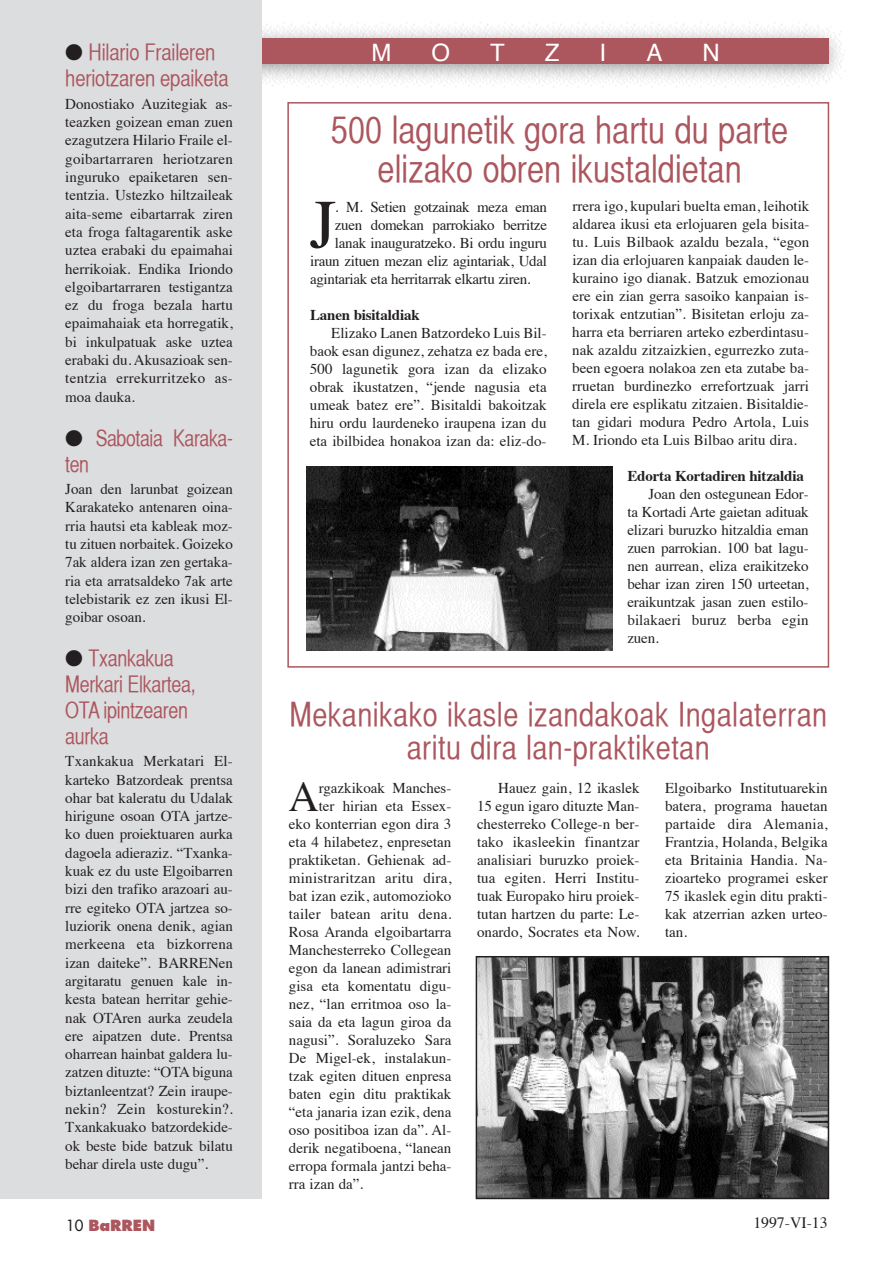
<style>
.page{position:relative;width:893px;height:1263px;background:#fff}
.page>*{position:absolute;margin:0;border:0;box-sizing:border-box;transform-origin:0 0}
.t1{font:69.3px "Times";color:#231f20}
.t2{font:42.15px "Times";color:#231f20}
.t3{font:37.5px/39px "Helvetica CY Plain";color:#ac565e;text-align:center}
.t4{font:33px/33px "Helvetica CY Plain";letter-spacing:.015em;color:#ac565e;text-align:center}
.t5{font:24px "Helvetica";color:#fff}
.t6{font:22.5px/25.8px "Helvetica CY Plain";letter-spacing:-.015em;color:#ac565e}
.t7{font:22.5px/25.8px "Helvetica CY Plain";letter-spacing:-.015em;color:#ac565e;scale:.96 1}
.t8{font:15.75px "Times";color:#231f20}
.t9{font:15px/18.3px "Times";color:#231f20;text-align:justify}
.t10{font:15px "Times";letter-spacing:-.02em;color:#231f20}
.t11{font:700 15px "Times";letter-spacing:-.01em;color:#231f20}
.t12{font:800 15px "Futura";color:#ac565e}
.s1{color:#231f20}
.s2{font-weight:400;color:#231f20}
</style>
<div class="page">
<img style="left:262px;top:22px;width:584px;height:65px">
<div style="left:64px;top:38px;width:765px;height:26px;background:#ac565e"></div>
<div style="left:0;top:0;width:262px;height:1199px;background:#dcdddf"></div>
<div style="left:287px;top:102px;width:542px;height:566px;border:2px solid #ac565e"></div>
<img style="left:306px;top:466px;width:306px;height:185px">
<img style="left:479px;top:959px;width:347px;height:237px">
<div style="left:476px;top:956px;width:353px;height:243px;border:2px solid #231f20"></div>
<h3 class="t6" style="left:65px;top:42px;width:165px"><span class="s1">●</span> hilario Fraileren heriotzaren epaiketa</h3>
<p class="t9" style="left:65px;top:96px;width:169px">Donostiako Auzitegiak as&shy;teazken goizean eman zuen ezagutzera Hilario Fraile el&shy;goibartarraren heriotzaren inguruko epaiketaren sen&shy;tentzia. Ustezko hiltzaileak aita-seme eibartarrak ziren eta froga faltagarentik aske uztea erabaki du epaimahai herrikoiak. Endika Iriondo elgoibartarraren testigantza ez du froga bezala hartu epaimahaiak eta horregatik, bi inkulpatuak aske uztea erabaki du. Akusazioak sen&shy;tentzia errekurritzeko as&shy;moa dauka.</p>
<h3 class="t7" style="left:65px;top:427px;width:176px"><span class="s1">●</span> sabotaia karaka&shy;ten</h3>
<p class="t9" style="left:65px;top:481px;width:169px">Joan den larunbat goizean Karakateko antenaren oina&shy;rria hautsi eta kableak moz&shy;tu zituen norbaitek. Goizeko 7ak aldera izan zen gertaka&shy;ria eta arratsaldeko 7ak arte telebistarik ez zen ikusi El&shy;goibar osoan.</p>
<h3 class="t6" style="left:65px;top:648px;width:132px"><span class="s1">●</span> txankakua<br>Merkari Elkartea, otA ipintzearen aurka</h3>
<p class="t9" style="left:65px;top:753px;width:169px">Txankakua Merkatari El&shy;karteko Batzordeak prentsa ohar bat kaleratu du Udalak hirigune osoan OTA jartze&shy;ko duen proiektuaren aurka dagoela adieraziz. “Txanka&shy;kuak ez du uste Elgoibarren bizi den trafiko arazoari au&shy;rre egiteko OTA jartzea so&shy;luziorik onena denik, agian merkeena eta bizkorrena izan daiteke”. BARRENen argitaratu genuen kale in&shy;kesta batean herritar gehie&shy;nak OTAren aurka zeudela ere aipatzen dute. Prentsa oharrean hainbat galdera lu&shy;zatzen dituzte: “OTA biguna biztanleentzat? Zein iraupe&shy;nekin? Zein kosturekin?.<br>Txankakuako batzordekide&shy;ok beste bide batzuk bilatu behar direla uste dugu”.</p>
<h3 class="t5" style="left:372px;top:43px;width:21px">M</h3>
<h3 class="t5" style="left:432px;top:43px;width:20px">O</h3>
<h3 class="t5" style="left:490px;top:43px;width:16px">t</h3>
<h3 class="t5" style="left:545px;top:43px;width:16px">z</h3>
<h3 class="t5" style="left:600px;top:43px;width:8px">i</h3>
<h3 class="t5" style="left:646px;top:43px;width:18px">a</h3>
<h3 class="t5" style="left:702px;top:43px;width:19px">N</h3>
<h3 class="t3" style="left:331px;top:114px;width:459px">500 lagunetik gora hartu du parte elizako obren ikustaldietan</h3>
<h1 class="t1" style="left:310px;top:196px;width:29px">J</h1>
<p class="t10" style="left:335px;top:201px;width:214px">. M. Setien gotzainak meza eman</p>
<p class="t10" style="left:335px;top:219px;width:214px">zuen domekan parrokiako berritze</p>
<p class="t10" style="left:335px;top:237px;width:214px">lanak inauguratzeko. Bi ordu inguru</p>
<p class="t10" style="left:310px;top:255px;width:238px">iraun zituen mezan eliz agintariak, Udal</p>
<p class="t10" style="left:310px;top:273px;width:222px">agintariak eta herritarrak elkartu ziren.</p>
<p class="t11" style="left:310px;top:308px;width:111px">lanen bisitaldiak</p>
<p class="t9" style="left:310px;top:325px;width:239px;text-indent:21px">Elizako Lanen Batzordeko Luis Bil&shy;baok esan digunez, zehatza ez bada ere, 500 lagunetik gora izan da elizako obrak ikustatzen, “jende nagusia eta umeak batez ere”. Bisitaldi bakoitzak hiru ordu laurdeneko iraupena izan du eta ibilbidea honakoa izan da: eliz-do-</p>
<p class="t9" style="left:572px;top:198px;width:239px">rrera igo, kupulari buelta eman, leihotik aldarea ikusi eta erlojuaren gela bisita&shy;tu. Luis Bilbaok azaldu bezala, “egon izan dia erlojuaren kanpaiak dauden le&shy;kuraino igo dianak. Batzuk emozionau ere ein zian gerra sasoiko kanpaian is&shy;torixak entzutian”. Bisitetan erloju za&shy;harra eta berriaren arteko ezberdintasu&shy;nak azaldu zitzaizkien, egurrezko zuta&shy;been egoera nolakoa zen eta zutabe ba&shy;rruetan burdinezko errefortzuak jarri direla ere esplikatu zitzaien. Bisitaldie&shy;tan gidari modura Pedro Artola, Luis M. Iriondo eta Luis Bilbao aritu dira.</p>
<p class="t11" style="left:627px;top:470px;width:178px">Edorta Kortadiren hitzaldia</p>
<p class="t9" style="left:627px;top:487px;width:183px;text-indent:21px">Joan den ostegunean Edor&shy;ta Kortadi Arte gaietan adituak elizari buruzko hitzaldia eman zuen parrokian. 100 bat lagu&shy;nen aurrean, eliza eraikitzeko behar izan ziren 150 urteetan, eraikuntzak jasan zuen estilo&shy;bilakaeri buruz berba egin zuen.</p>
<h3 class="t4" style="left:289px;top:701px;width:539px">Mekanikako ikasle izandakoak Ingalaterran aritu dira lan-praktiketan</h3>
<h2 class="t2" style="left:288px;top:779px;width:32px">A</h2>
<p class="t9" style="left:319px;top:780px;width:134px">rgazkikoak Manches-</p>
<p class="t9" style="left:319px;top:798px;width:134px">ter hirian eta Essex-</p>
<p class="t9" style="left:289px;top:816px;width:164px">eko konterrian egon dira 3</p>
<p class="t9" style="left:289px;top:834px;width:164px">eta 4 hilabetez, enpresetan</p>
<p class="t9" style="left:289px;top:852px;width:164px">praktiketan. Gehienak ad-</p>
<p class="t9" style="left:289px;top:870px;width:164px">ministraritzan aritu dira,</p>
<p class="t9" style="left:289px;top:888px;width:164px">bat izan ezik, automozioko</p>
<p class="t9" style="left:289px;top:906px;width:164px">tailer batean aritu dena.</p>
<p class="t9" style="left:289px;top:924px;width:164px">Rosa Aranda elgoibartarra</p>
<p class="t9" style="left:289px;top:942px;width:164px">Manchesterreko Collegean</p>
<p class="t9" style="left:289px;top:960px;width:164px">egon da lanean adimistrari</p>
<p class="t9" style="left:289px;top:978px;width:164px">gisa eta komentatu digu-</p>
<p class="t9" style="left:289px;top:996px;width:164px">nez, “lan erritmoa oso la-</p>
<p class="t9" style="left:289px;top:1014px;width:164px">saia da eta lagun giroa da</p>
<p class="t9" style="left:289px;top:1032px;width:164px">nagusi”. Soraluzeko Sara</p>
<p class="t9" style="left:289px;top:1050px;width:164px">De Migel-ek, instalakun-</p>
<p class="t9" style="left:289px;top:1068px;width:164px">tzak egiten dituen enpresa</p>
<p class="t9" style="left:289px;top:1086px;width:164px">baten egin ditu praktikak</p>
<p class="t9" style="left:289px;top:1104px;width:164px">“eta janaria izan ezik, dena</p>
<p class="t9" style="left:289px;top:1122px;width:164px">oso positiboa izan da”. Al-</p>
<p class="t9" style="left:289px;top:1140px;width:164px">derik negatiboena, “lanean</p>
<p class="t9" style="left:289px;top:1158px;width:164px">erropa formala jantzi beha-</p>
<p class="t9" style="left:289px;top:1176px;width:76px">rra izan da”.</p>
<p class="t9" style="left:477px;top:780px;width:164px;text-indent:21px">Hauez gain, 12 ikaslek 15 egun igaro dituzte Man&shy;chesterreko College-n ber&shy;tako ikasleekin finantzar analisiari buruzko proiek&shy;tua egiten. Herri Institu&shy;tuak Europako hiru proiek&shy;tutan hartzen du parte: Le&shy;onardo, Socrates eta Now.</p>
<p class="t9" style="left:665px;top:780px;width:164px">Elgoibarko Institutuarekin batera, programa hauetan partaide dira Alemania, Frantzia, Holanda, Belgika eta Britainia Handia. Na&shy;zioarteko programei esker 75 ikaslek egin ditu prakti&shy;kak atzerrian azken urteo&shy;tan.</p>
<p class="t12" style="left:66px;top:1218px;width:91px"><span class="s2">10</span> BaRREN</p>
<p class="t8" style="left:753px;top:1217px;width:76px">1997-VI-13</p>
</div>
